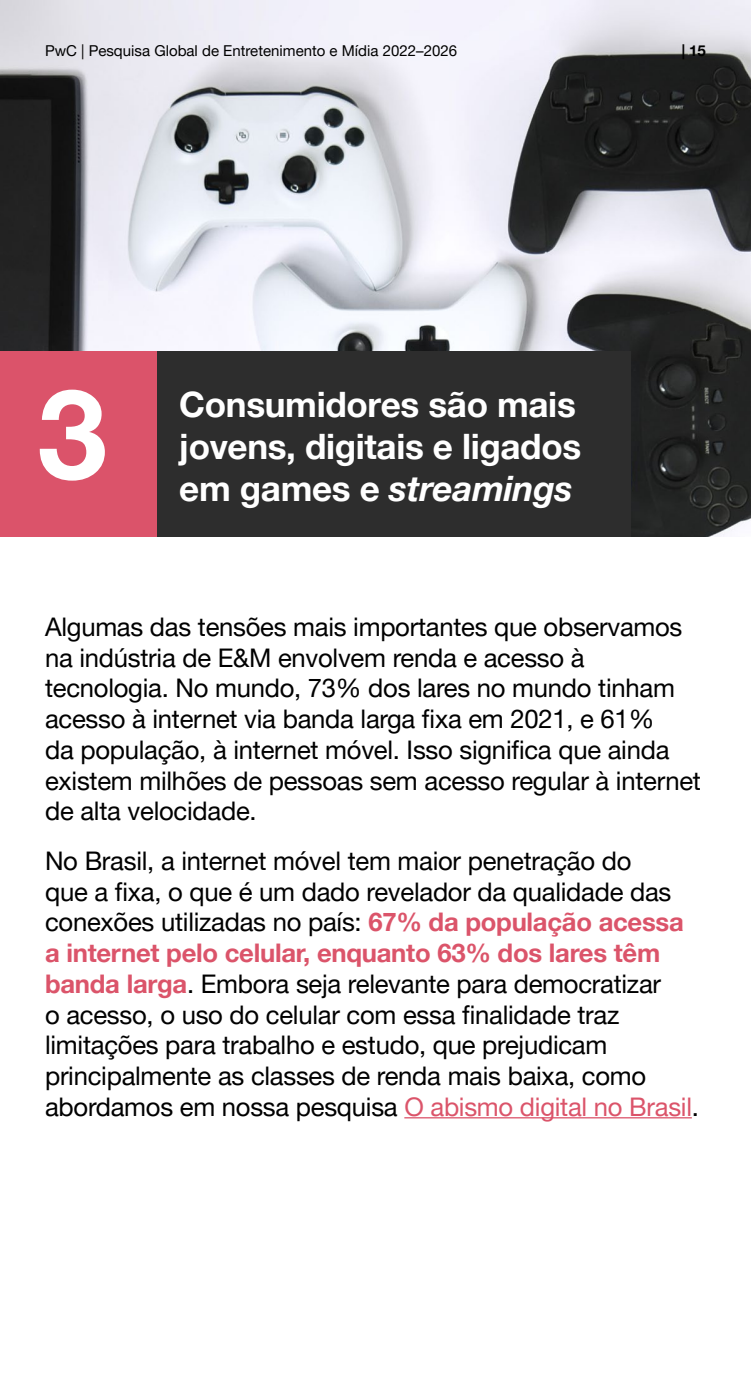
<style>
.page{position:relative;width:751px;height:1375px;background:#fff}
.page>*{position:absolute;margin:0;border:0;box-sizing:border-box;transform-origin:0 0}
.t1{font:700 125px "Helvetica Neue LT Pro";color:#fff}
.t2{font:700 35px/42px "Helvetica Neue LT Pro";letter-spacing:-.01em;color:#fff}
.t3{font:italic 700 35px "Helvetica Neue LT Pro";letter-spacing:-.01em;color:#fff}
.t4{font:25.62px/30.8px "Helvetica Neue LT Pro";letter-spacing:-.01em;color:#000}
.t5{font:15px "Helvetica Neue LT Pro";color:#000}
.t6{font:700 15px "Helvetica Neue LT Pro";color:#000}
.s1{font-style:normal}
.s2{font-weight:700;color:#db546a}
.s3{color:#db546a}
</style>
<div class="page">
<img style="left:0;top:1px;width:750px;height:536px">
<div style="left:156px;top:352px;width:474px;height:185px;background:#2d2d2d"></div>
<div style="left:0;top:352px;width:156px;height:185px;background:#db536a"></div>
<hr style="left:404px;top:1117px;width:287px;height:1px;background:#db546a">
<p class="t5" style="left:45px;top:41px;width:413px">PwC | Pesquisa Global de Entretenimento e Mídia 2022–2026</p>
<p class="t6" style="left:681px;top:41px;width:26px">| 15</p>
<h1 class="t1" style="left:37px;top:357px;width:71px">3</h1>
<h2 class="t2" style="left:179px;top:382px;width:403px">Consumidores são mais jovens, digitais e ligados</h2>
<h2 class="t3" style="left:179px;top:467px;width:394px"><span class="s1">em games e</span> streamings</h2>
<p class="t4" style="left:45px;top:611px;width:657px">Algumas das tensões mais importantes que observamos na indústria de E&amp;M envolvem renda e acesso à tecnologia. No mundo, 73% dos lares no mundo tinham acesso à internet via banda larga fixa em 2021, e 61%<br>da população, à internet móvel. Isso significa que ainda existem milhões de pessoas sem acesso regular à internet de alta velocidade.</p>
<p class="t4" style="left:45px;top:845px;width:655px">No Brasil, a internet móvel tem maior penetração do<br>que a fixa, o que é um dado revelador da qualidade das conexões utilizadas no país: <span class="s2">67% da população acessa a internet pelo celular, enquanto 63% dos lares têm banda larga</span>. Embora seja relevante para democratizar<br>o acesso, o uso do celular com essa finalidade traz limitações para trabalho e estudo, que prejudicam principalmente as classes de renda mais baixa, como abordamos em nossa pesquisa <span class="s3">O abismo digital no Brasil</span>.</p>
</div>
